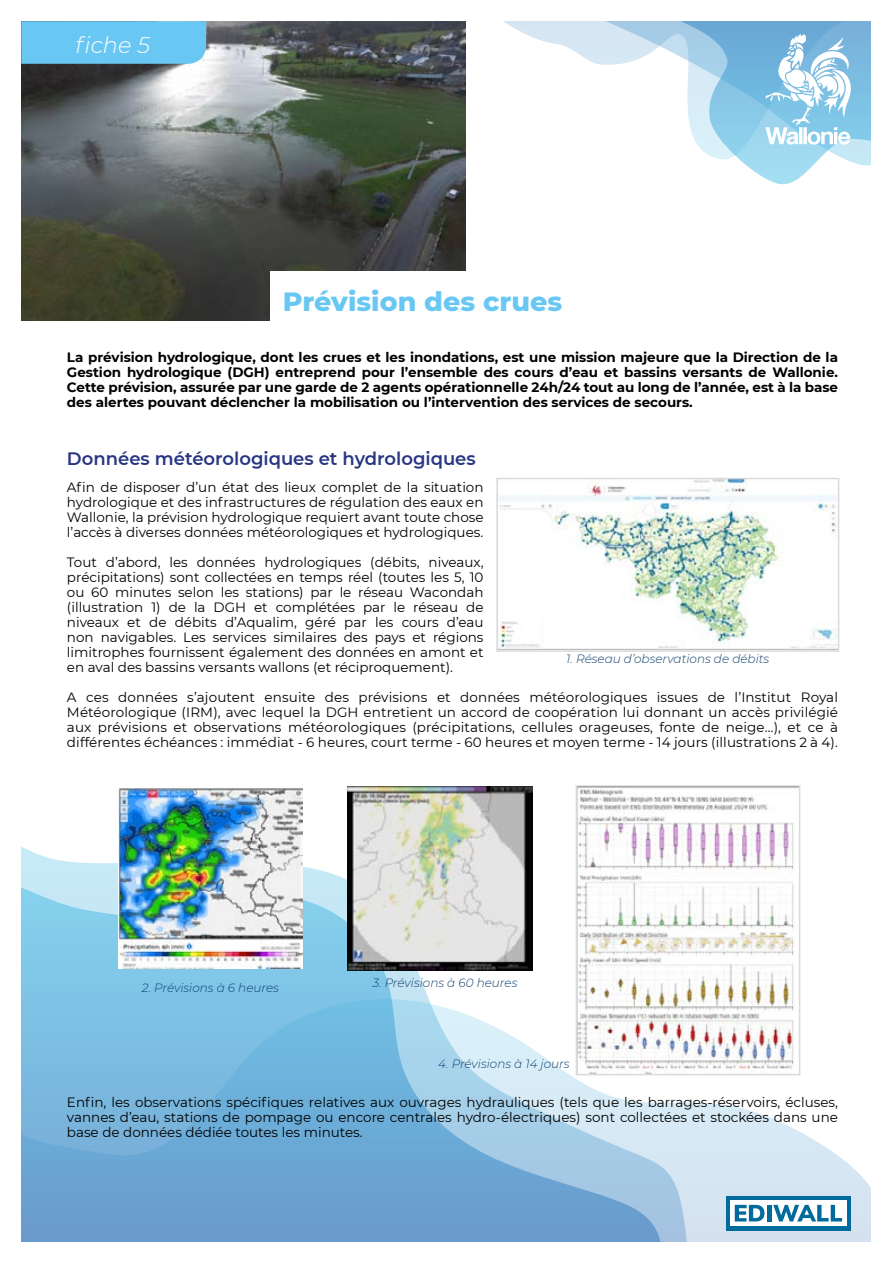
<style>
.page{position:relative;width:893px;height:1263px;background:#fff}
.page>*{position:absolute;margin:0;border:0;box-sizing:border-box;transform-origin:0 0}
.t1{font:800 27px "Montserrat";color:#69c8f3}
.t2{font:italic 300 22.5px "Montserrat";color:#fff}
.t3{font:600 18px "Montserrat";color:#283583}
.t4{font:13.5px/15px "Montserrat";color:#000;text-align:justify}
.t5{font:700 13.5px/15px "Montserrat";color:#000;text-align:justify}
.t6{font:italic 300 12px "Montserrat";color:#114171}
</style>
<div class="page">
<svg style="left:687px;top:999px;width:184px;height:243px"></svg>
<svg style="left:21px;top:818px;width:666px;height:424px;background:#93c3e2"></svg>
<svg style="left:503px;top:21px;width:71px;height:30px"></svg>
<svg style="left:574px;top:21px;width:297px;height:164px"></svg>
<svg style="left:765px;top:34px;width:86px;height:111px"></svg>
<div style="left:726px;top:1196px;width:125px;height:34px;background:#006b9c"></div>
<div style="left:730px;top:1200px;width:116px;height:26px;background:#fff"></div>
<svg style="left:735px;top:1205px;width:29px;height:16px"></svg>
<hr style="left:767px;top:1205px;width:4px;height:16px;background:#006b9c">
<svg style="left:773px;top:1205px;width:69px;height:16px"></svg>
<img style="left:22px;top:21px;width:443px;height:299px">
<div style="left:270px;top:271px;width:581px;height:54px;background:#fff"></div>
<div style="left:21px;top:21px;width:185px;height:43px;background:#69c8f3"></div>
<img style="left:499px;top:481px;width:337px;height:168px">
<div style="left:496px;top:478px;width:343px;height:174px;border:2px solid #dadada"></div>
<img style="left:118px;top:789px;width:185px;height:179px">
<img style="left:348px;top:786px;width:184px;height:185px">
<img style="left:579px;top:788px;width:218px;height:284px">
<div style="left:576px;top:785px;width:224px;height:290px;border:2px solid #dadada"></div>
<h2 class="t2" style="left:76px;top:30px;width:76px">fiche 5</h2>
<h1 class="t1" style="left:283px;top:282px;width:281px">Prévision des crues</h1>
<p class="t5" style="left:67px;top:349px;width:773px">La prévision hydrologique, dont les crues et les inondations, est une mission majeure que la Direction de la Gestion hydrologique (DGH) entreprend pour l’ensemble des cours d’eau et bassins versants de Wallonie.<br>Cette prévision, assurée par une garde de 2 agents opérationnelle 24h/24 tout au long de l’année, est à la base des alertes pouvant déclencher la mobilisation ou l’intervention des services de secours.</p>
<h3 class="t3" style="left:67px;top:445px;width:410px">Données météorologiques et hydrologiques</h3>
<p class="t4" style="left:67px;top:479px;width:418px">Afin de disposer d’un état des lieux complet de la situation hydrologique et des infrastructures de régulation des eaux en Wallonie, la prévision hydrologique requiert avant toute chose l’accès à diverses données météorologiques et hydrologiques.</p>
<p class="t4" style="left:67px;top:554px;width:418px">Tout d’abord, les données hydrologiques (débits, niveaux, précipitations) sont collectées en temps réel (toutes les 5, 10 ou 60 minutes selon les stations) par le réseau Wacondah (illustration 1) de la DGH et complétées par le réseau de niveaux et de débits d’Aqualim, géré par les cours d’eau non navigables. Les services similaires des pays et régions limitrophes fournissent également des données en amont et en aval des bassins versants wallons (et réciproquement).</p>
<p class="t4" style="left:67px;top:689px;width:773px">A ces données s’ajoutent ensuite des prévisions et données météorologiques issues de l’Institut Royal Météorologique (IRM), avec lequel la DGH entretient un accord de coopération lui donnant un accès privilégié aux prévisions et observations météorologiques (précipitations, cellules orageuses, fonte de neige…), et ce à différentes échéances : immédiat - 6 heures, court terme - 60 heures et moyen terme - 14 jours (illustrations 2 à 4).</p>
<p class="t6" style="left:566px;top:651px;width:205px">1. Réseau d’observations de débits</p>
<p class="t6" style="left:142px;top:979px;width:139px">2. Prévisions à 6 heures</p>
<p class="t6" style="left:373px;top:974px;width:146px">3. Prévisions à 60 heures</p>
<p class="t6" style="left:438px;top:1056px;width:133px">4. Prévisions à 14 jours</p>
<p class="t4" style="left:67px;top:1094px;width:773px">Enfin, les observations spécifiques relatives aux ouvrages hydrauliques (tels que les barrages-réservoirs, écluses, vannes d’eau, stations de pompage ou encore centrales hydro-électriques) sont collectées et stockées dans une base de données dédiée toutes les minutes.</p>
</div>
